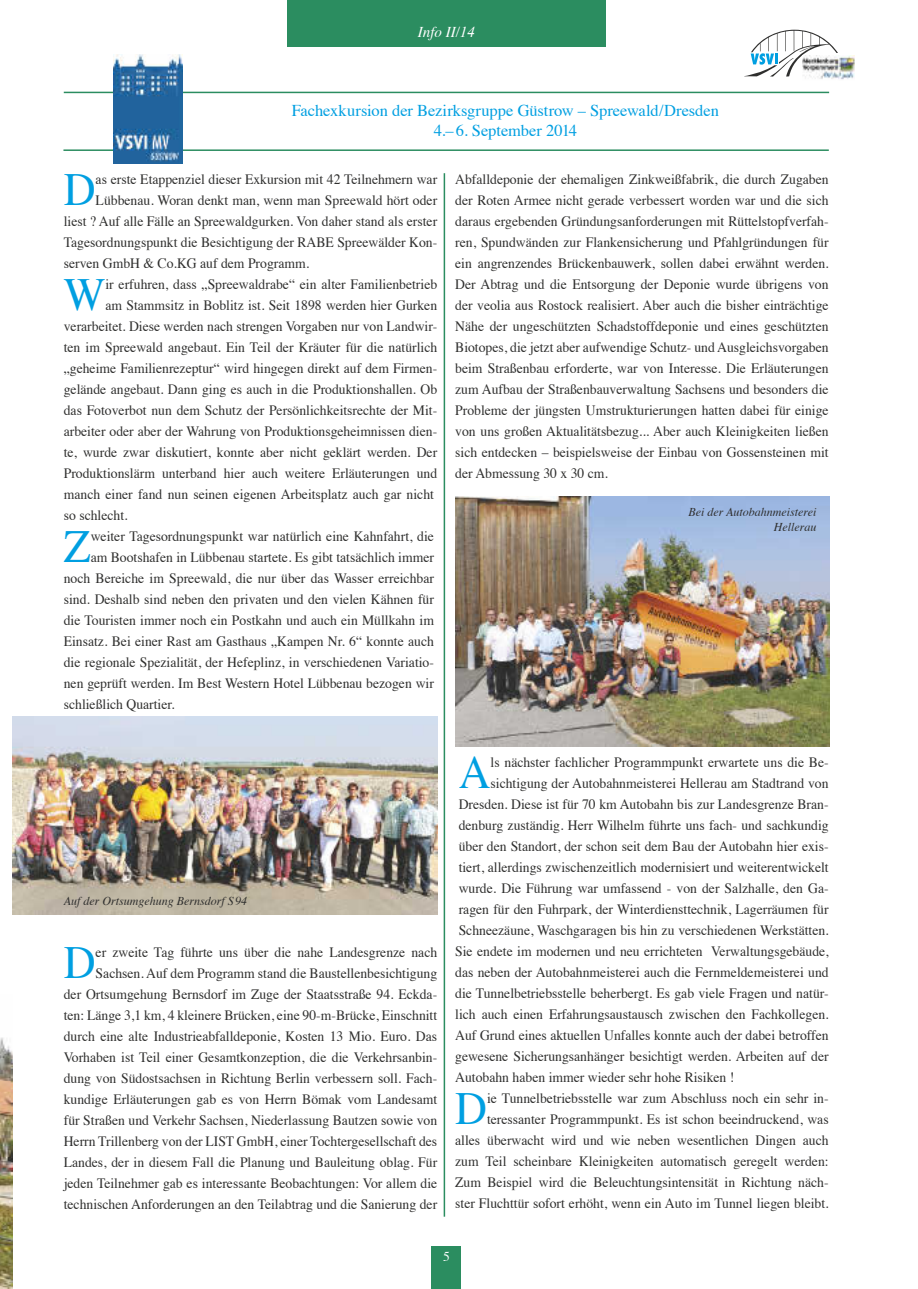
<style>
.page{position:relative;width:918px;height:1289px;background:#fff}
.page>*{position:absolute;margin:0;border:0;box-sizing:border-box;transform-origin:0 0}
.t1{font:46.05px "Times";color:#009fe1;scale:.96 1}
.t2{font:16.5px/19.8px "Times";letter-spacing:-.005em;color:#009fe1;text-align:center}
.t3{font:italic 15px "Times";color:#fff}
.t4{font:14.25px/21px "Times";color:#2f2f2e;text-align:right;scale:.96 1}
.t5{font:13.5px "Times";color:#fff}
.t6{font:italic 12px/14.4px "Times";color:#2f2f2e;text-align:right}
</style>
<div class="page">
<div style="left:432px;top:1246px;width:29px;height:42px;background:#2b8d60"></div>
<div style="left:287px;top:0;width:319px;height:47px;background:#2b8d60"></div>
<svg style="left:744px;top:30px;width:94px;height:47px"></svg>
<img style="left:803px;top:56px;width:52px;height:24px">
<img style="left:0;top:1037px;width:13px;height:251px">
<hr style="left:444px;top:173px;width:1px;height:1043px;background:#2b8d60">
<hr style="left:63px;top:149px;width:766px;height:2px;background:#2b8d60">
<hr style="left:64px;top:92px;width:765px;height:1px;background:#2b8d60">
<img style="left:13px;top:716px;width:424px;height:198px">
<img style="left:113px;top:54px;width:69px;height:109px">
<img style="left:455px;top:497px;width:374px;height:249px">
<p class="t3" style="left:418px;top:26px;width:59px">Info II/14</p>
<p class="t2" style="left:292px;top:102px;width:429px">Fachexkursion der Bezirksgruppe Güstrow – Spreewald/Dresden<br>4.– 6. September 2014</p>
<h1 class="t1" style="left:64px;top:170px;width:35px">D</h1>
<p class="t4" style="left:96px;top:170px;width:357px">as erste Etappenziel dieser Exkursion mit 42 Teilnehmern war</p>
<p class="t4" style="left:96px;top:191px;width:357px">Lübbenau. Woran denkt man, wenn man Spreewald hört oder</p>
<p class="t4" style="left:64px;top:212px;width:391px">liest ? Auf alle Fälle an Spreewaldgurken. Von daher stand als erster</p>
<p class="t4" style="left:64px;top:233px;width:391px">Tagesordnungspunkt die Besichtigung der RABE Spreewälder Kon-</p>
<p class="t4" style="left:64px;top:254px;width:257px">serven GmbH &amp; Co.KG auf dem Programm.</p>
<h1 class="t1" style="left:64px;top:275px;width:45px">W</h1>
<p class="t4" style="left:105px;top:275px;width:347px">ir erfuhren, dass „Spreewaldrabe“ ein alter Familienbetrieb</p>
<p class="t4" style="left:105px;top:296px;width:347px">am Stammsitz in Boblitz ist. Seit 1898 werden hier Gurken</p>
<p class="t4" style="left:64px;top:317px;width:391px">verarbeitet. Diese werden nach strengen Vorgaben nur von Landwir-</p>
<p class="t4" style="left:64px;top:338px;width:391px">ten im Spreewald angebaut. Ein Teil der Kräuter für die natürlich</p>
<p class="t4" style="left:64px;top:359px;width:391px">„geheime Familienrezeptur“ wird hingegen direkt auf dem Firmen-</p>
<p class="t4" style="left:64px;top:380px;width:391px">gelände angebaut. Dann ging es auch in die Produktionshallen. Ob</p>
<p class="t4" style="left:64px;top:401px;width:391px">das Fotoverbot nun dem Schutz der Persönlichkeitsrechte der Mit-</p>
<p class="t4" style="left:64px;top:422px;width:391px">arbeiter oder aber der Wahrung von Produktionsgeheimnissen dien-</p>
<p class="t4" style="left:64px;top:443px;width:391px">te, wurde zwar diskutiert, konnte aber nicht geklärt werden. Der</p>
<p class="t4" style="left:64px;top:464px;width:391px">Produktionslärm unterband hier auch weitere Erläuterungen und</p>
<p class="t4" style="left:64px;top:485px;width:387px">manch einer fand nun seinen eigenen Arbeitsplatz auch gar nicht</p>
<p class="t4" style="left:64px;top:506px;width:68px">so schlecht.</p>
<h1 class="t1" style="left:64px;top:527px;width:30px">Z</h1>
<p class="t4" style="left:91px;top:527px;width:359px">weiter Tagesordnungspunkt war natürlich eine Kahnfahrt, die</p>
<p class="t4" style="left:91px;top:548px;width:359px">am Bootshafen in Lübbenau startete. Es gibt tatsächlich immer</p>
<p class="t4" style="left:64px;top:569px;width:387px">noch Bereiche im Spreewald, die nur über das Wasser erreichbar</p>
<p class="t4" style="left:64px;top:590px;width:387px">sind. Deshalb sind neben den privaten und den vielen Kähnen für</p>
<p class="t4" style="left:64px;top:611px;width:387px">die Touristen immer noch ein Postkahn und auch ein Müllkahn im</p>
<p class="t4" style="left:64px;top:632px;width:387px">Einsatz. Bei einer Rast am Gasthaus „Kampen Nr. 6“ konnte auch</p>
<p class="t4" style="left:64px;top:653px;width:387px">die regionale Spezialität, der Hefeplinz, in verschiedenen Variatio-</p>
<p class="t4" style="left:64px;top:674px;width:387px">nen geprüft werden. Im Best Western Hotel Lübbenau bezogen wir</p>
<p class="t4" style="left:64px;top:695px;width:117px">schließlich Quartier.</p>
<p class="t4" style="left:455px;top:170px;width:391px;text-align:justify">Abfalldeponie der ehemaligen Zinkweißfabrik, die durch Zugaben der Roten Armee nicht gerade verbessert worden war und die sich daraus ergebenden Gründungsanforderungen mit Rüttelstopfverfah&shy;ren, Spundwänden zur Flankensicherung und Pfahlgründungen für ein angrenzendes Brückenbauwerk, sollen dabei erwähnt werden.<br>Der Abtrag und die Entsorgung der Deponie wurde übrigens von der veolia aus Rostock realisiert. Aber auch die bisher einträchtige Nähe der ungeschützten Schadstoffdeponie und eines geschützten Biotopes, die jetzt aber aufwendige Schutz- und Ausgleichsvorgaben beim Straßenbau erforderte, war von Interesse. Die Erläuterungen zum Aufbau der Straßenbauverwaltung Sachsens und besonders die Probleme der jüngsten Umstrukturierungen hatten dabei für einige von uns großen Aktualitätsbezug... Aber auch Kleinigkeiten ließen sich entdecken – beispielsweise der Einbau von Gossensteinen mit der Abmessung 30 x 30 cm.</p>
<p class="t6" style="left:688px;top:506px;width:130px">Bei der Autobahnmeisterei<br>Hellerau</p>
<p class="t6" style="left:64px;top:894px;width:185px">Auf der Ortsumgehung Bernsdorf S 94</p>
<p class="t4" style="left:64px;top:942px;width:391px">er zweite Tag führte uns über die nahe Landesgrenze nach Sachsen. Auf dem Programm stand die Baustellenbesichtigung<br>der Ortsumgehung Bernsdorf im Zuge der Staatsstraße 94. Eckda&shy;ten: Länge 3,1 km, 4 kleinere Brücken, eine 90-m-Brücke, Einschnitt durch eine alte Industrieabfalldeponie, Kosten 13 Mio. Euro. Das Vorhaben ist Teil einer Gesamtkonzeption, die die Verkehrsanbin&shy;dung von Südostsachsen in Richtung Berlin verbessern soll. Fach&shy;kundige Erläuterungen gab es von Herrn Bömak vom Landesamt für Straßen und Verkehr Sachsen, Niederlassung Bautzen sowie von Herrn Trillenberg von der LIST GmbH, einer Tochtergesellschaft des Landes, der in diesem Fall die Planung und Bauleitung oblag. Für jeden Teilnehmer gab es interessante Beobachtungen: Vor allem die technischen Anforderungen an den Teilabtrag und die Sanierung der</p>
<h1 class="t1" style="left:64px;top:943px;width:35px">D</h1>
<h1 class="t1" style="left:459px;top:753px;width:35px">A</h1>
<p class="t4" style="left:491px;top:753px;width:354px">ls nächster fachlicher Programmpunkt erwartete uns die Be-</p>
<p class="t4" style="left:491px;top:774px;width:354px">sichtigung der Autobahnmeisterei Hellerau am Stadtrand von</p>
<p class="t4" style="left:459px;top:795px;width:387px">Dresden. Diese ist für 70 km Autobahn bis zur Landesgrenze Bran-</p>
<p class="t4" style="left:459px;top:816px;width:387px">denburg zuständig. Herr Wilhelm führte uns fach- und sachkundig</p>
<p class="t4" style="left:459px;top:837px;width:387px">über den Standort, der schon seit dem Bau der Autobahn hier exis-</p>
<p class="t4" style="left:459px;top:858px;width:387px">tiert, allerdings zwischenzeitlich modernisiert und weiterentwickelt</p>
<p class="t4" style="left:459px;top:879px;width:387px">wurde. Die Führung war umfassend - von der Salzhalle, den Ga-</p>
<p class="t4" style="left:459px;top:900px;width:387px">ragen für den Fuhrpark, der Winterdiensttechnik, Lagerräumen für</p>
<p class="t4" style="left:459px;top:921px;width:387px">Schneezäune, Waschgaragen bis hin zu verschiedenen Werkstätten.</p>
<p class="t4" style="left:455px;top:942px;width:391px">Sie endete im modernen und neu errichteten Verwaltungsgebäude,</p>
<p class="t4" style="left:455px;top:963px;width:391px">das neben der Autobahnmeisterei auch die Fernmeldemeisterei und</p>
<p class="t4" style="left:455px;top:984px;width:391px">die Tunnelbetriebsstelle beherbergt. Es gab viele Fragen und natür-</p>
<p class="t4" style="left:455px;top:1005px;width:391px">lich auch einen Erfahrungsaustausch zwischen den Fachkollegen.</p>
<p class="t4" style="left:455px;top:1026px;width:391px">Auf Grund eines aktuellen Unfalles konnte auch der dabei betroffen</p>
<p class="t4" style="left:455px;top:1047px;width:391px">gewesene Sicherungsanhänger besichtigt werden. Arbeiten auf der</p>
<p class="t4" style="left:455px;top:1068px;width:292px">Autobahn haben immer wieder sehr hohe Risiken !</p>
<h1 class="t1" style="left:455px;top:1089px;width:35px">D</h1>
<p class="t4" style="left:455px;top:1089px;width:391px">ie Tunnelbetriebsstelle war zum Abschluss noch ein sehr in&shy;teressanter Programmpunkt. Es ist schon beeindruckend, was<br>alles überwacht wird und wie neben wesentlichen Dingen auch zum Teil scheinbare Kleinigkeiten automatisch geregelt werden:<br>Zum Beispiel wird die Beleuchtungsintensität in Richtung näch&shy;ster Fluchttür sofort erhöht, wenn ein Auto im Tunnel liegen bleibt.</p>
<p class="t5" style="left:443px;top:1250px;width:8px">5</p>
</div>
